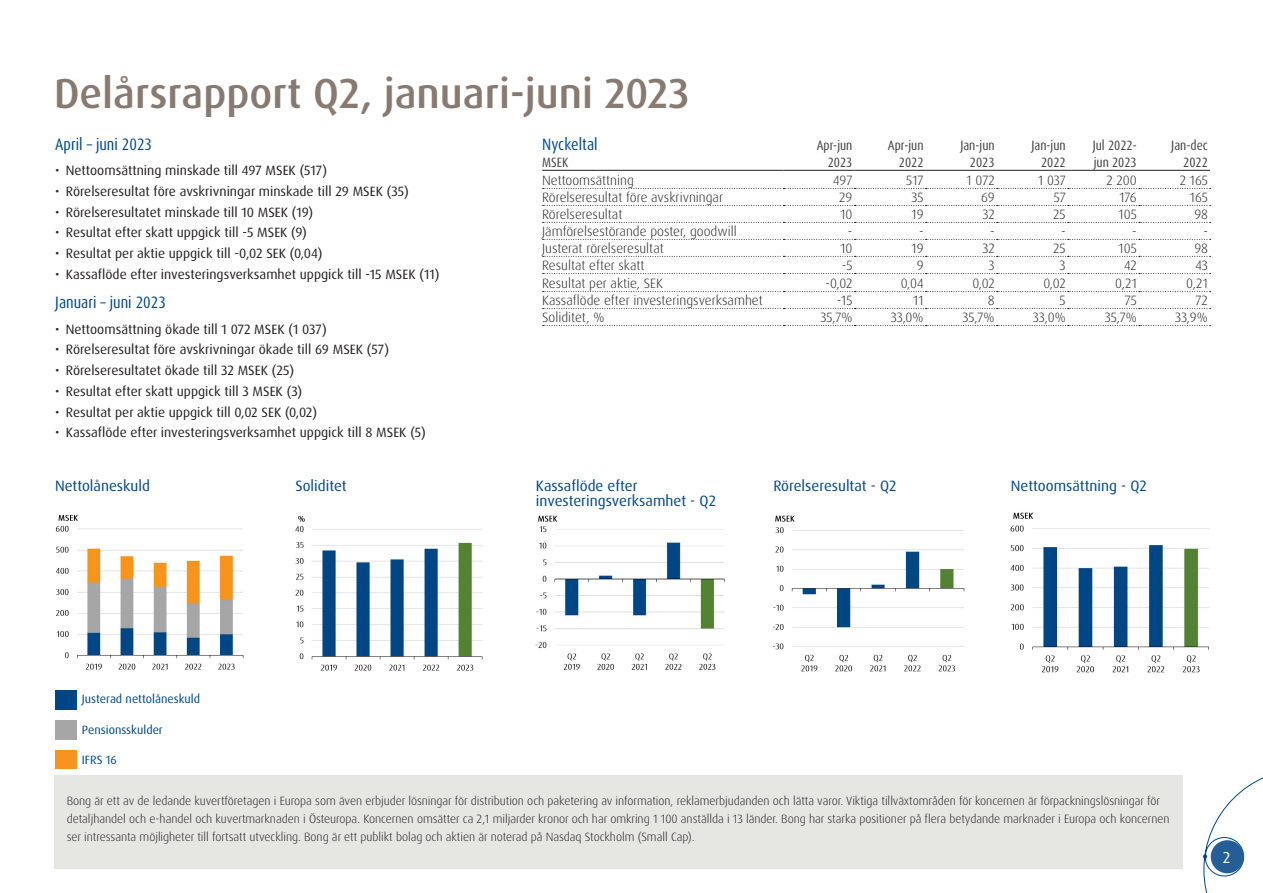
<style>
.page{position:relative;width:1263px;height:893px;background:#fff}
.page>*{position:absolute;margin:0;border:0;box-sizing:border-box;transform-origin:0 0}
.Rubrik_stor_grå{font:500 42px "Dax Pro";color:#877a70}
.mellanrubrik_blå_pun{font:condensed 16.5px "Dax Pro";color:#004684}
.Citat-text{font:15.75px "Dax Pro";color:#fff}
.Citat-text-2{font:15px "Dax Pro";color:#004685}
.t1{font:13.5px "Dax Pro";color:#231f20}
.Tabell-bröd{font:300 13.5px "Dax Pro";color:#231f20}
.Tabell-förklaring{font:condensed 13.5px "Dax Pro";color:#3e3e3f}
.mellanrubrik_blå{font:300 12px/18px "Dax Pro";letter-spacing:-.005em;color:#231f20}
.Citat-text-3{font:12px "Dax Pro";color:#004685}
</style>
<div class="page">
<hr style="left:542px;top:170px;width:241px;height:1px;background:#231f20">
<svg style="left:543px;top:188px;width:668px;height:1px"></svg>
<svg style="left:543px;top:205px;width:668px;height:1px"></svg>
<svg style="left:543px;top:222px;width:668px;height:1px"></svg>
<svg style="left:543px;top:239px;width:668px;height:1px"></svg>
<svg style="left:543px;top:256px;width:668px;height:1px"></svg>
<svg style="left:543px;top:273px;width:668px;height:1px"></svg>
<svg style="left:543px;top:291px;width:668px;height:1px"></svg>
<svg style="left:543px;top:308px;width:668px;height:1px"></svg>
<svg style="left:543px;top:325px;width:668px;height:1px"></svg>
<hr style="left:783px;top:170px;width:72px;height:1px;background:#231f20">
<hr style="left:855px;top:170px;width:71px;height:1px;background:#231f20">
<hr style="left:926px;top:170px;width:71px;height:1px;background:#231f20">
<hr style="left:997px;top:170px;width:71px;height:1px;background:#231f20">
<hr style="left:1068px;top:170px;width:71px;height:1px;background:#231f20">
<hr style="left:1139px;top:170px;width:71px;height:1px;background:#231f20">
<img style="left:55px;top:514px;width:189px;height:156px">
<img style="left:536px;top:515px;width:189px;height:155px">
<img style="left:296px;top:515px;width:187px;height:156px">
<img style="left:773px;top:515px;width:192px;height:157px">
<img style="left:1011px;top:512px;width:198px;height:161px">
<svg style="left:1203px;top:777px;width:60px;height:116px"></svg>
<img style="left:55px;top:690px;width:21px;height:19px">
<img style="left:55px;top:750px;width:21px;height:19px">
<div style="left:54px;top:775px;width:1128px;height:93px;background:#e6e6e2"></div>
<p class="Rubrik_stor_grå" style="left:54px;top:67px;width:637px">Delårsrapport Q2, januari-juni 2023</p>
<p class="mellanrubrik_blå_pun" style="left:55px;top:134px;width:98px">April – juni 2023</p>
<p class="t1" style="left:55px;top:162px;width:273px">• Nettoomsättning minskade till 497 MSEK (517)</p>
<p class="t1" style="left:55px;top:182px;width:355px">• Rörelseresultat före avskrivningar minskade till 29 MSEK (35)</p>
<p class="t1" style="left:55px;top:203px;width:259px">• Rörelseresultatet minskade till 10 MSEK (19)</p>
<p class="t1" style="left:55px;top:224px;width:253px">• Resultat efter skatt uppgick till -5 MSEK (9)</p>
<p class="t1" style="left:55px;top:245px;width:269px">• Resultat per aktie uppgick till -0,02 SEK (0,04)</p>
<p class="t1" style="left:55px;top:265px;width:386px">• Kassaflöde efter investeringsverksamhet uppgick till -15 MSEK (11)</p>
<p class="mellanrubrik_blå_pun" style="left:55px;top:292px;width:112px">Januari – juni 2023</p>
<p class="t1" style="left:55px;top:320px;width:273px">• Nettoomsättning ökade till 1 072 MSEK (1 037)</p>
<p class="t1" style="left:55px;top:341px;width:335px">• Rörelseresultat före avskrivningar ökade till 69 MSEK (57)</p>
<p class="t1" style="left:55px;top:362px;width:240px">• Rörelseresultatet ökade till 32 MSEK (25)</p>
<p class="t1" style="left:55px;top:382px;width:248px">• Resultat efter skatt uppgick till 3 MSEK (3)</p>
<p class="t1" style="left:55px;top:403px;width:263px">• Resultat per aktie uppgick till 0,02 SEK (0,02)</p>
<p class="t1" style="left:55px;top:424px;width:372px">• Kassaflöde efter investeringsverksamhet uppgick till 8 MSEK (5)</p>
<p class="mellanrubrik_blå_pun" style="left:542px;top:134px;width:57px">Nyckeltal</p>
<p class="Tabell-förklaring" style="left:817px;top:137px;width:37px">Apr-jun</p>
<p class="Tabell-förklaring" style="left:888px;top:137px;width:37px">Apr-jun</p>
<p class="Tabell-förklaring" style="left:960px;top:137px;width:36px">Jan-jun</p>
<p class="Tabell-förklaring" style="left:1031px;top:137px;width:36px">Jan-jun</p>
<p class="Tabell-förklaring" style="left:1093px;top:137px;width:46px">Jul 2022-</p>
<p class="Tabell-förklaring" style="left:1171px;top:137px;width:38px">Jan-dec</p>
<p class="Tabell-förklaring" style="left:542px;top:154px;width:28px">MSEK</p>
<p class="Tabell-förklaring" style="left:828px;top:154px;width:26px">2023</p>
<p class="Tabell-förklaring" style="left:899px;top:154px;width:26px">2022</p>
<p class="Tabell-förklaring" style="left:970px;top:154px;width:26px">2023</p>
<p class="Tabell-förklaring" style="left:1041px;top:154px;width:26px">2022</p>
<p class="Tabell-förklaring" style="left:1094px;top:154px;width:45px">jun 2023</p>
<p class="Tabell-förklaring" style="left:1183px;top:154px;width:26px">2022</p>
<p class="Tabell-bröd" style="left:542px;top:172px;width:93px">Nettoomsättning</p>
<p class="Tabell-bröd" style="left:833px;top:172px;width:21px">497</p>
<p class="Tabell-bröd" style="left:906px;top:172px;width:19px">517</p>
<p class="Tabell-bröd" style="left:967px;top:172px;width:30px">1 072</p>
<p class="Tabell-bröd" style="left:1038px;top:172px;width:29px">1 037</p>
<p class="Tabell-bröd" style="left:1106px;top:172px;width:32px">2 200</p>
<p class="Tabell-bröd" style="left:1180px;top:172px;width:30px">2 165</p>
<p class="Tabell-bröd" style="left:542px;top:189px;width:182px">Rörelseresultat före avskrivningar</p>
<p class="Tabell-bröd" style="left:839px;top:189px;width:15px">29</p>
<p class="Tabell-bröd" style="left:911px;top:189px;width:14px">35</p>
<p class="Tabell-bröd" style="left:981px;top:189px;width:15px">69</p>
<p class="Tabell-bröd" style="left:1054px;top:189px;width:14px">57</p>
<p class="Tabell-bröd" style="left:1119px;top:189px;width:19px">176</p>
<p class="Tabell-bröd" style="left:1190px;top:189px;width:20px">165</p>
<p class="Tabell-bröd" style="left:542px;top:206px;width:82px">Rörelseresultat</p>
<p class="Tabell-bröd" style="left:840px;top:206px;width:14px">10</p>
<p class="Tabell-bröd" style="left:911px;top:206px;width:14px">19</p>
<p class="Tabell-bröd" style="left:982px;top:206px;width:14px">32</p>
<p class="Tabell-bröd" style="left:1053px;top:206px;width:14px">25</p>
<p class="Tabell-bröd" style="left:1118px;top:206px;width:20px">105</p>
<p class="Tabell-bröd" style="left:1194px;top:206px;width:15px">98</p>
<p class="Tabell-bröd" style="left:542px;top:223px;width:196px">Jämförelsestörande poster, goodwill</p>
<p class="Tabell-bröd" style="left:848px;top:223px;width:6px">-</p>
<p class="Tabell-bröd" style="left:919px;top:223px;width:6px">-</p>
<p class="Tabell-bröd" style="left:990px;top:223px;width:6px">-</p>
<p class="Tabell-bröd" style="left:1061px;top:223px;width:6px">-</p>
<p class="Tabell-bröd" style="left:1132px;top:223px;width:6px">-</p>
<p class="Tabell-bröd" style="left:1203px;top:223px;width:6px">-</p>
<p class="Tabell-bröd" style="left:542px;top:240px;width:123px">Justerat rörelseresultat</p>
<p class="Tabell-bröd" style="left:840px;top:240px;width:14px">10</p>
<p class="Tabell-bröd" style="left:911px;top:240px;width:14px">19</p>
<p class="Tabell-bröd" style="left:982px;top:240px;width:14px">32</p>
<p class="Tabell-bröd" style="left:1053px;top:240px;width:14px">25</p>
<p class="Tabell-bröd" style="left:1118px;top:240px;width:20px">105</p>
<p class="Tabell-bröd" style="left:1194px;top:240px;width:15px">98</p>
<p class="Tabell-bröd" style="left:542px;top:257px;width:104px">Resultat efter skatt</p>
<p class="Tabell-bröd" style="left:842px;top:257px;width:12px">-5</p>
<p class="Tabell-bröd" style="left:917px;top:257px;width:8px">9</p>
<p class="Tabell-bröd" style="left:988px;top:257px;width:8px">3</p>
<p class="Tabell-bröd" style="left:1059px;top:257px;width:8px">3</p>
<p class="Tabell-bröd" style="left:1124px;top:257px;width:14px">42</p>
<p class="Tabell-bröd" style="left:1195px;top:257px;width:14px">43</p>
<p class="Tabell-bröd" style="left:542px;top:275px;width:122px">Resultat per aktie, SEK</p>
<p class="Tabell-bröd" style="left:825px;top:275px;width:29px">-0,02</p>
<p class="Tabell-bröd" style="left:901px;top:275px;width:24px">0,04</p>
<p class="Tabell-bröd" style="left:972px;top:275px;width:24px">0,02</p>
<p class="Tabell-bröd" style="left:1043px;top:275px;width:24px">0,02</p>
<p class="Tabell-bröd" style="left:1115px;top:275px;width:23px">0,21</p>
<p class="Tabell-bröd" style="left:1186px;top:275px;width:23px">0,21</p>
<p class="Tabell-bröd" style="left:542px;top:292px;width:222px">Kassaflöde efter investeringsverksamhet</p>
<p class="Tabell-bröd" style="left:837px;top:292px;width:17px">-15</p>
<p class="Tabell-bröd" style="left:913px;top:292px;width:12px">11</p>
<p class="Tabell-bröd" style="left:988px;top:292px;width:8px">8</p>
<p class="Tabell-bröd" style="left:1059px;top:292px;width:8px">5</p>
<p class="Tabell-bröd" style="left:1125px;top:292px;width:13px">75</p>
<p class="Tabell-bröd" style="left:1195px;top:292px;width:14px">72</p>
<p class="Tabell-bröd" style="left:542px;top:309px;width:64px">Soliditet, %</p>
<p class="Tabell-bröd" style="left:820px;top:309px;width:34px">35,7%</p>
<p class="Tabell-bröd" style="left:891px;top:309px;width:34px">33,0%</p>
<p class="Tabell-bröd" style="left:962px;top:309px;width:34px">35,7%</p>
<p class="Tabell-bröd" style="left:1033px;top:309px;width:34px">33,0%</p>
<p class="Tabell-bröd" style="left:1105px;top:309px;width:34px">35,7%</p>
<p class="Tabell-bröd" style="left:1175px;top:309px;width:34px">33,9%</p>
<p class="Citat-text-2" style="left:55px;top:476px;width:96px">Nettolåneskuld</p>
<p class="Citat-text-2" style="left:536px;top:476px;width:103px">Kassaflöde efter</p>
<p class="Citat-text-2" style="left:536px;top:491px;width:182px">investeringsverksamhet - Q2</p>
<p class="Citat-text-2" style="left:295px;top:476px;width:53px">Soliditet</p>
<p class="Citat-text-2" style="left:773px;top:476px;width:125px">Rörelseresultat - Q2</p>
<p class="Citat-text-2" style="left:1011px;top:476px;width:138px">Nettoomsättning - Q2</p>
<p class="Citat-text-3" style="left:82px;top:691px;width:120px">Justerad nettolåneskuld</p>
<p class="Citat-text-3" style="left:82px;top:722px;width:82px">Pensionsskulder</p>
<p class="Citat-text-3" style="left:82px;top:752px;width:37px">IFRS 16</p>
<p class="mellanrubrik_blå" style="left:67px;top:792px;width:1104px">Bong är ett av de ledande kuvertföretagen i Europa som även erbjuder lösningar för distribution och paketering av information, reklamerbjudanden och lätta varor. Viktiga tillväxtområden för koncernen är förpackningslösningar för detaljhandel och e-handel och kuvertmarknaden i Östeuropa. Koncernen omsätter ca 2,1 miljarder kronor och har omkring 1 100 anställda i 13 länder. Bong har starka positioner på flera betydande marknader i Europa och koncernen ser intressanta möjligheter till fortsatt utveckling. Bong är ett publikt bolag och aktien är noterad på Nasdaq Stockholm (Small Cap).</p>
<p class="Citat-text" style="left:1223px;top:847px;width:9px">2</p>
</div>
